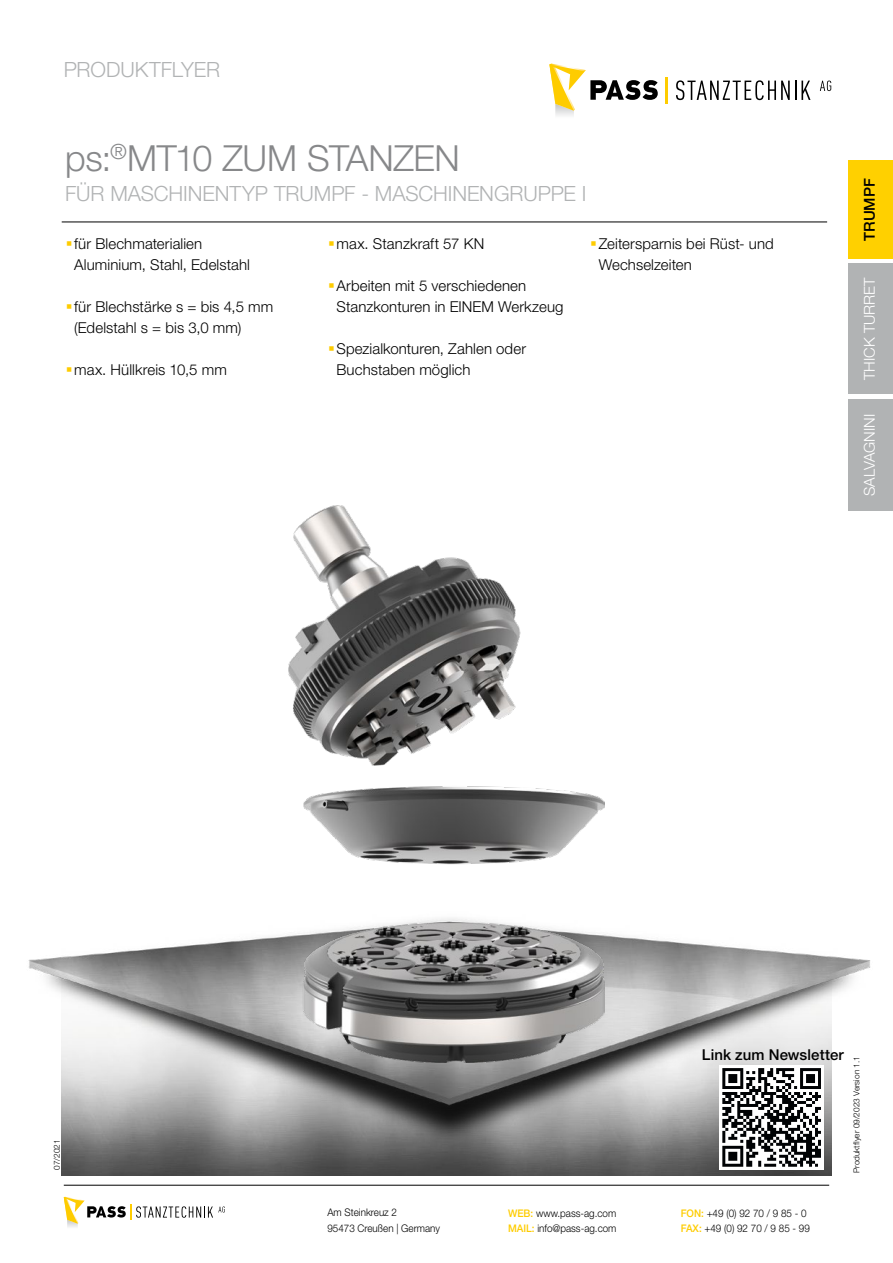
<style>
.page{position:relative;width:893px;height:1263px;background:#fff}
.page>*{position:absolute;margin:0;border:0;box-sizing:border-box;transform-origin:0 0}
.t1{font:300 36px "Helvetica Neue LT Std";letter-spacing:-.015em;color:#87888a}
.t2{font:300 21px "Helvetica Neue LT Std";letter-spacing:-.005em;color:#b1b3b4}
.t3{font:300 15px/21px "Helvetica Neue LT Std";letter-spacing:.005em;color:#000}
.t4{font:500 15px "Helvetica Neue LT Std";letter-spacing:.005em;color:#000}
.t5{font:300 15px "Helvetica Neue LT Std";color:#fff}
.t6{font:300 10.5px/15px "Helvetica Neue LT Std";color:#000;scale:.94 1}
.t7{font:300 8.25px "Helvetica Neue LT Std";color:#000}
.s1{font-weight:500;color:#fecc00}
</style>
<div class="page">
<svg style="left:64px;top:1197px;width:161px;height:30px"></svg>
<div style="left:848px;top:161px;width:45px;height:98px;background:#ffd000"></div>
<div style="left:848px;top:264px;width:45px;height:130px;background:#b1b3b4"></div>
<div style="left:848px;top:399px;width:45px;height:111px;background:#b1b3b4"></div>
<svg style="left:676px;top:80px;width:134px;height:20px"></svg>
<svg style="left:820px;top:81px;width:11px;height:10px"></svg>
<svg style="left:549px;top:64px;width:109px;height:47px"></svg>
<hr style="left:665px;top:77px;width:2px;height:27px;background:#fecc00">
<hr style="left:64px;top:1185px;width:765px;height:1px;background:#000">
<img style="left:62px;top:1166px;width:769px;height:9px">
<img style="left:28px;top:801px;width:843px;height:365px">
<hr style="left:62px;top:222px;width:765px;height:1px;background:#000">
<div style="left:719px;top:1065px;width:105px;height:105px;background:#fff"></div>
<svg style="left:722px;top:1068px;width:99px;height:99px"></svg>
<img style="left:289px;top:506px;width:315px;height:556px">
<h2 class="t2" style="left:64px;top:56px;width:158px">PRODUKTFLYER</h2>
<h1 class="t1" style="left:65px;top:136px;width:396px">ps:<sup>®</sup>MT10 ZUM STANZEN</h1>
<h2 class="t2" style="left:65px;top:181px;width:523px">FÜR MASCHINENTYP TRUMPF - MASCHINENGRUPPE I</h2>
<p class="t3" style="left:74px;top:233px;width:177px">für Blechmaterialien<br>Aluminium, Stahl, Edelstahl</p>
<p class="t3" style="left:74px;top:296px;width:201px">für Blechstärke s = bis 4,5 mm (Edelstahl s = bis 3,0 mm)</p>
<p class="t3" style="left:74px;top:359px;width:154px">max. Hüllkreis 10,5 mm</p>
<p class="t3" style="left:336px;top:233px;width:149px">max. Stanzkraft 57 KN</p>
<p class="t3" style="left:336px;top:275px;width:229px">Arbeiten mit 5 verschiedenen<br>Stanzkonturen in EINEM Werkzeug</p>
<p class="t3" style="left:336px;top:338px;width:191px">Spezialkonturen, Zahlen oder<br>Buchstaben möglich</p>
<p class="t3" style="left:599px;top:233px;width:177px">Zeitersparnis bei Rüst- und<br>Wechselzeiten</p>
<p class="t4" style="left:860px;top:241px;width:64px;rotate:-90deg">TRUMPF</p>
<p class="t5" style="left:860px;top:380px;width:104px;rotate:-90deg">THICK TURRET</p>
<p class="t5" style="left:860px;top:496px;width:83px;rotate:-90deg">SALVAGNINI</p>
<p class="t7" style="left:52px;top:1170px;width:32px;rotate:-90deg">07/2021</p>
<p class="t6" style="left:327px;top:1205px;width:121px">Am Steinkreuz 2<br>95473 Creußen | Germany</p>
<p class="t6" style="left:508px;top:1205px;width:117px"><span class="s1">WEB:</span> www.pass-ag.com<br><span class="s1">MAIL:</span> info@pass-ag.com</p>
<p class="t4" style="left:702px;top:1046px;width:143px">Link zum Newsletter</p>
<p class="t7" style="left:851px;top:1173px;width:118px;rotate:-90deg">Produktflyer 09/2023 Version 1.1</p>
<p class="t6" style="left:681px;top:1205px;width:139px"><span class="s1">FON:</span> +49 (0) 92 70 / 9 85 - 0<br><span class="s1">FAX:</span> +49 (0) 92 70 / 9 85 - 99</p>
</div>
